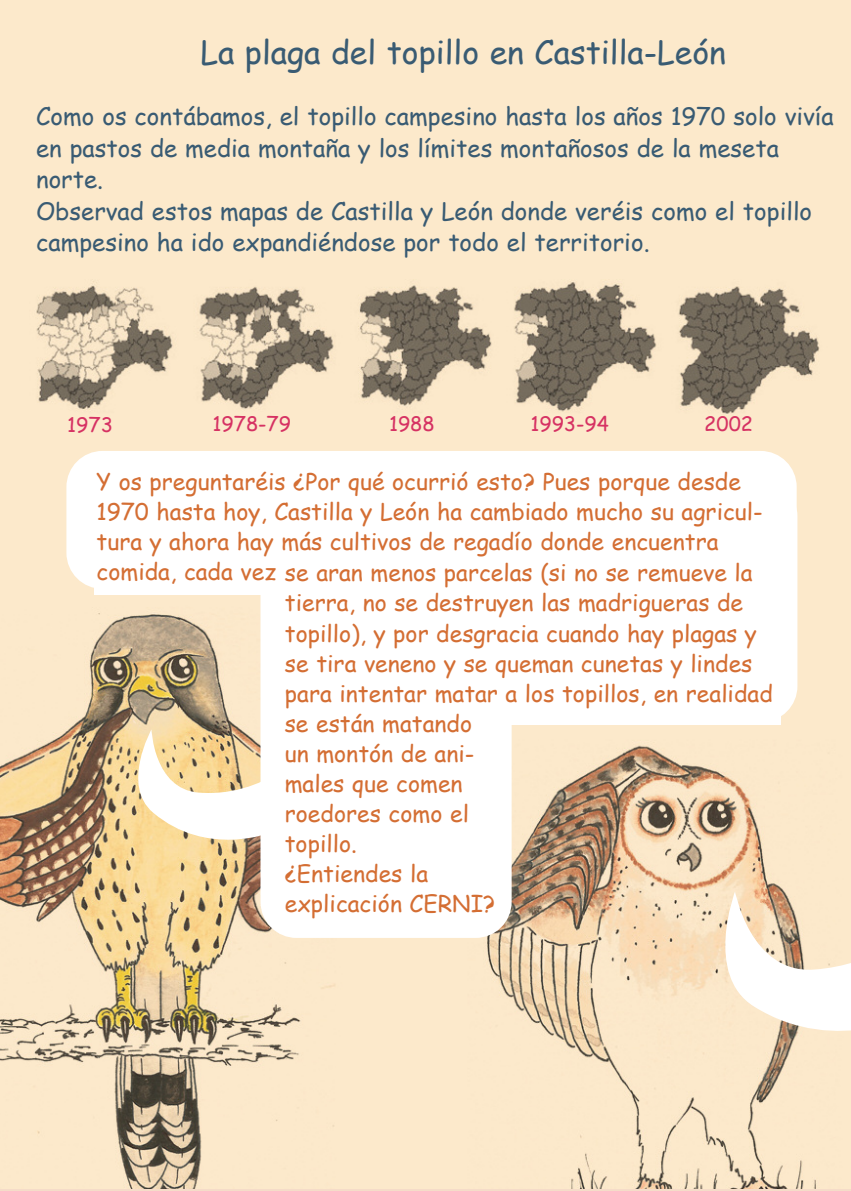
<style>
.page{position:relative;width:851px;height:1191px;background:#fff}
.page>*{position:absolute;margin:0;border:0;box-sizing:border-box;transform-origin:0 0}
.t1{font:32px "Comic Sans MS";color:#395b73}
.t2{font:24px/31.4px "Comic Sans MS";color:#395b73}
.t3{font:23px "Comic Sans MS";color:#d46e33}
.t4{font:20px "Comic Sans MS";color:#d63263}
</style>
<div class="page">
<img style="left:0;top:0;width:850px;height:1188px">
<div style="left:66px;top:451px;width:730px;height:138px;background:#fff;border-radius:36px"></div>
<div style="left:483px;top:480px;width:314px;height:242px;background:#fff;border-radius:36px"></div>
<div style="left:260px;top:517px;width:251px;height:421px;background:#fff;border-radius:36px"></div>
<div style="left:94px;top:469px;width:683px;height:125px;background:#fff"></div>
<div style="left:283px;top:561px;width:497px;height:163px;background:#fff"></div>
<svg style="left:121px;top:729px;width:140px;height:129px"></svg>
<svg style="left:703px;top:891px;width:147px;height:168px"></svg>
<h1 class="t1" style="left:200px;top:29px;width:527px">La plaga del topillo en Castilla-León</h1>
<p class="t2" style="left:36px;top:100px;width:799px">Como os contábamos, el topillo campesino hasta los años 1970 solo vivía en pastos de media montaña y los límites montañosos de la meseta norte.<br>Observad estos mapas de Castilla y León donde veréis como el topillo campesino ha ido expandiéndose por todo el territorio.</p>
<p class="t4" style="left:67px;top:410px;width:47px">1973</p>
<p class="t4" style="left:212px;top:409px;width:80px">1978-79</p>
<p class="t4" style="left:389px;top:409px;width:47px">1988</p>
<p class="t4" style="left:530px;top:409px;width:80px">1993-94</p>
<p class="t4" style="left:704px;top:409px;width:50px">2002</p>
<p class="t3" style="left:96px;top:464px;width:646px">Y os preguntaréis ¿Por qué ocurrió esto? Pues porque desde</p>
<p class="t3" style="left:96px;top:495px;width:667px">1970 hasta hoy, Castilla y León ha cambiado mucho su agricul-</p>
<p class="t3" style="left:96px;top:525px;width:623px">tura y ahora hay más cultivos de regadío donde encuentra</p>
<p class="t3" style="left:96px;top:556px;width:657px">comida, cada vez se aran menos parcelas (si no se remueve la</p>
<p class="t3" style="left:285px;top:586px;width:459px">tierra, no se destruyen las madrigueras de</p>
<p class="t3" style="left:285px;top:616px;width:473px">topillo), y por desgracia cuando hay plagas y</p>
<p class="t3" style="left:285px;top:646px;width:469px">se tira veneno y se queman cunetas y lindes</p>
<p class="t3" style="left:285px;top:676px;width:489px">para intentar matar a los topillos, en realidad</p>
<p class="t3" style="left:285px;top:706px;width:189px">se están matando</p>
<p class="t3" style="left:285px;top:736px;width:191px">un montón de ani-</p>
<p class="t3" style="left:285px;top:766px;width:179px">males que comen</p>
<p class="t3" style="left:285px;top:796px;width:186px">roedores como el</p>
<p class="t3" style="left:285px;top:827px;width:74px">topillo.</p>
<p class="t3" style="left:285px;top:857px;width:145px">¿Entiendes la</p>
<p class="t3" style="left:285px;top:887px;width:212px">explicación CERNI?</p>
</div>
